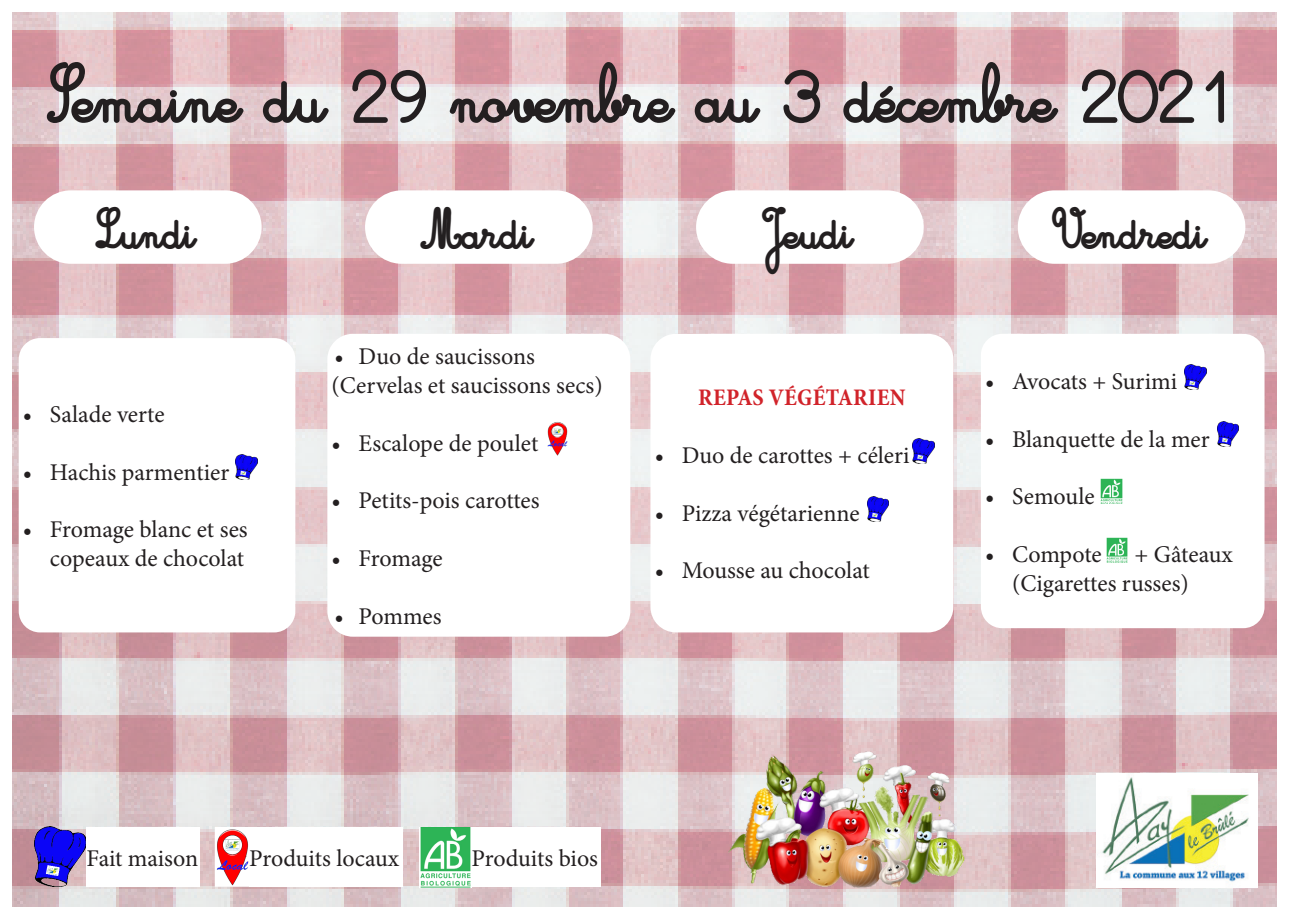
<style>
.page{position:relative;width:1289px;height:919px;background:#fff}
.page>*{position:absolute;margin:0;border:0;box-sizing:border-box;transform-origin:0 0}
.t1{font:63px "Cursivestandardbold";color:#231f20}
.t2{font:43.5px "Cursivestandardbold";color:#231f20}
.t3{font:24px/28.8px "Minion Pro";color:#231f20}
.t4{font:700 condensed 24px "Minion Pro";letter-spacing:.01em;color:#d1232a}
</style>
<div class="page">
<img style="left:13px;top:13px;width:1263px;height:893px">
<img style="left:1096px;top:773px;width:161px;height:114px">
<div style="left:1017px;top:190px;width:228px;height:74px;background:#fff;border-radius:37px"></div>
<div style="left:34px;top:190px;width:227px;height:74px;background:#fff;border-radius:37px"></div>
<div style="left:696px;top:190px;width:227px;height:74px;background:#fff;border-radius:37px"></div>
<div style="left:365px;top:190px;width:227px;height:74px;background:#fff;border-radius:37px"></div>
<div style="left:650px;top:334px;width:303px;height:298px;background:#fff;border-radius:26px"></div>
<div style="left:980px;top:334px;width:284px;height:294px;background:#fff;border-radius:21px"></div>
<img style="left:214px;top:826px;width:35px;height:60px">
<img style="left:34px;top:826px;width:52px;height:60px">
<img style="left:419px;top:827px;width:52px;height:60px">
<div style="left:86px;top:827px;width:114px;height:59px;background:#fff"></div>
<div style="left:249px;top:826px;width:153px;height:60px;background:#fff"></div>
<div style="left:471px;top:827px;width:130px;height:60px;background:#fff"></div>
<img style="left:726px;top:749px;width:239px;height:138px">
<div style="left:19px;top:338px;width:276px;height:294px;background:#fff;border-radius:21px"></div>
<img style="left:867px;top:496px;width:21px;height:25px">
<img style="left:1184px;top:364px;width:22px;height:25px">
<div style="left:327px;top:334px;width:303px;height:302px;background:#fff;border-radius:26px"></div>
<img style="left:235px;top:454px;width:22px;height:25px">
<img style="left:1100px;top:479px;width:22px;height:25px">
<img style="left:1106px;top:537px;width:21px;height:25px">
<img style="left:912px;top:438px;width:22px;height:25px">
<img style="left:1217px;top:421px;width:21px;height:25px">
<img style="left:547px;top:422px;width:21px;height:34px">
<p class="t1" style="left:50px;top:62px;width:1185px">Semaine du 29 novembre au 3 décembre 2021</p>
<p class="t2" style="left:98px;top:206px;width:99px">Lundi</p>
<p class="t2" style="left:422px;top:206px;width:112px">Mardi</p>
<p class="t2" style="left:764px;top:206px;width:90px">Jeudi</p>
<p class="t2" style="left:1054px;top:206px;width:154px">Vendredi</p>
<p class="t3" style="left:23px;top:400px;width:143px">• Salade verte</p>
<p class="t3" style="left:23px;top:457px;width:208px">• Hachis parmentier</p>
<p class="t3" style="left:23px;top:515px;width:226px;text-align:right">• Fromage blanc et ses copeaux de chocolat</p>
<p class="t3" style="left:334px;top:342px;width:202px">• Duo de saucissons</p>
<p class="t3" style="left:331px;top:371px;width:272px">(Cervelas et saucissons secs)</p>
<p class="t3" style="left:331px;top:429px;width:208px">• Escalope de poulet</p>
<p class="t3" style="left:331px;top:486px;width:209px">• Petits-pois carottes</p>
<p class="t3" style="left:331px;top:544px;width:113px">• Fromage</p>
<p class="t3" style="left:334px;top:601px;width:108px">• Pommes</p>
<p class="t4" style="left:698px;top:381px;width:209px">REPAS VÉGÉTARIEN</p>
<p class="t3" style="left:654px;top:441px;width:256px">• Duo de carottes + céleri</p>
<p class="t3" style="left:654px;top:498px;width:207px">• Pizza végétarienne</p>
<p class="t3" style="left:654px;top:556px;width:216px">• Mousse au chocolat</p>
<p class="t3" style="left:985px;top:367px;width:193px">• Avocats + Surimi</p>
<p class="t3" style="left:985px;top:424px;width:226px">• Blanquette de la mer</p>
<p class="t3" style="left:985px;top:482px;width:111px">• Semoule</p>
<p class="t3" style="left:1012px;top:539px;width:222px;text-indent:122px">+ Gâteaux (Cigarettes russes)</p>
<p class="t3" style="left:985px;top:539px;width:118px">• Compote</p>
<p class="t3" style="left:86px;top:843px;width:113px">Fait maison</p>
<p class="t3" style="left:249px;top:843px;width:152px">Produits locaux</p>
<p class="t3" style="left:471px;top:843px;width:128px">Produits bios</p>
</div>
